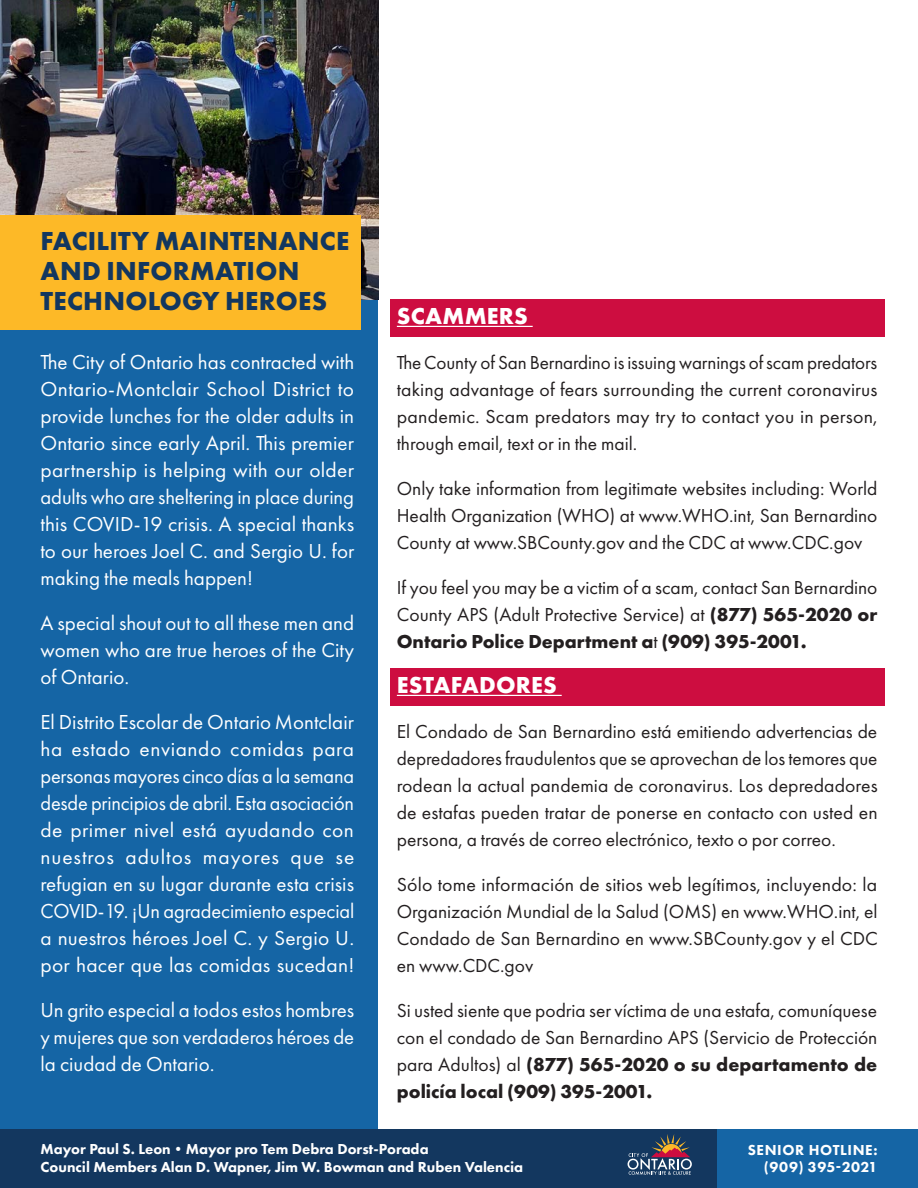
<style>
.page{position:relative;width:918px;height:1188px;background:#fff}
.page>*{position:absolute;margin:0;border:0;box-sizing:border-box;transform-origin:0 0}
.Red_BG_Sub{font:700 27px/30px "Futura PT";letter-spacing:.01em;color:#13375f}
.Red_BG_Sub-2{font:700 24px "Futura PT";letter-spacing:.01em;color:#fff}
.Body{font:21px/27px "Futura PT";color:#fff;text-align:justify}
.Body-2{font:19.5px/27px "Futura PT";color:#231f20;text-align:justify}
.t1{font:800 15px/18px "Futura PT";color:#fff}
.t2{font:800 15px/17.2px "Futura PT";letter-spacing:.04em;color:#fff;text-align:right}
.s1{font-weight:700}
</style>
<div class="page">
<div style="left:0;top:0;width:378px;height:1188px;background:#1565a5"></div>
<img style="left:0;top:0;width:379px;height:299px">
<div style="left:0;top:216px;width:361px;height:114px;background:#fdb927"></div>
<div style="left:390px;top:299px;width:494px;height:37px;background:#cd0d40"></div>
<hr style="left:397px;top:326px;width:136px;height:1px;background:#fff">
<div style="left:390px;top:668px;width:494px;height:37px;background:#cd0d40"></div>
<hr style="left:397px;top:695px;width:165px;height:1px;background:#fff">
<div style="left:0;top:1129px;width:918px;height:59px;background:#13375f"></div>
<div style="left:717px;top:1129px;width:201px;height:59px;background:#1565a5"></div>
<svg style="left:628px;top:1134px;width:64px;height:41px"></svg>
<p class="Red_BG_Sub" style="left:41px;top:225px;width:310px">FACILITY MAINTENANCE<br>AND INFORMATION<br>TECHNOLOGY HEROES</p>
<p class="Body" style="left:40px;top:348px;width:315px">The City of Ontario has contracted with Ontario-Montclair School District to provide lunches for the older adults in Ontario since early April. This premier partnership is helping with our older adults who are sheltering in place during this COVID-19 crisis. A special thanks to our heroes Joel C. and Sergio U. for making the meals happen!</p>
<p class="Body" style="left:40px;top:609px;width:315px">A special shout out to all these men and women who are true heroes of the City of Ontario.</p>
<p class="Body" style="left:40px;top:708px;width:315px">El Distrito Escolar de Ontario Montclair ha estado enviando comidas para personas mayores cinco días a la semana desde principios de abril. Esta asociación de primer nivel está ayudando con nuestros adultos mayores que se refugian en su lugar durante esta crisis COVID-19. ¡Un agradecimiento especial a nuestros héroes Joel C. y Sergio U. por hacer que las comidas sucedan!</p>
<p class="Body" style="left:40px;top:996px;width:315px">Un grito especial a todos estos hombres y mujeres que son verdaderos héroes de la ciudad de Ontario.</p>
<p class="Red_BG_Sub-2" style="left:397px;top:301px;width:132px">SCAMMERS</p>
<p class="Body-2" style="left:397px;top:349px;width:483px">The County of San Bernardino is issuing warnings of scam predators taking advantage of fears surrounding the current coronavirus pandemic. Scam predators may try to contact you in person, through email, text or in the mail.</p>
<p class="Body-2" style="left:397px;top:475px;width:482px">Only take information from legitimate websites including: World Health Organization (WHO) at www.WHO.int, San Bernardino County at www.SBCounty.gov and the CDC at www.CDC.gov</p>
<p class="Body-2" style="left:397px;top:574px;width:482px">If you feel you may be a victim of a scam, contact San Bernardino County APS (Adult Protective Service) at <span class="s1">(877) 565-2020 or Ontario Police Department a</span>t <span class="s1">(909) 395-2001.</span></p>
<p class="Red_BG_Sub-2" style="left:397px;top:670px;width:161px">ESTAFADORES</p>
<p class="Body-2" style="left:397px;top:718px;width:482px">El Condado de San Bernardino está emitiendo advertencias de depredadores fraudulentos que se aprovechan de los temores que rodean la actual pandemia de coronavirus. Los depredadores de estafas pueden tratar de ponerse en contacto con usted en persona, a través de correo electrónico, texto o por correo.</p>
<p class="Body-2" style="left:397px;top:871px;width:483px">Sólo tome información de sitios web legítimos, incluyendo: la Organización Mundial de la Salud (OMS) en www.WHO.int, el Condado de San Bernardino en www.SBCounty.gov y el CDC en www.CDC.gov</p>
<p class="Body-2" style="left:397px;top:997px;width:482px">Si usted siente que podria ser víctima de una estafa, comuníquese con el condado de San Bernardino APS (Servicio de Protección para Adultos) al <span class="s1">(877) 565-2020 o su departamento de policía local (909) 395-2001.</span></p>
<p class="t1" style="left:40px;top:1140px;width:484px">Mayor Paul S. Leon•Mayor pro Tem Debra Dorst-Porada<br>Council Members Alan D. Wapner, Jim W. Bowman and Ruben Valencia</p>
<p class="t2" style="left:748px;top:1141px;width:131px">SENIOR HOTLINE: (909) 395-2021</p>
</div>
